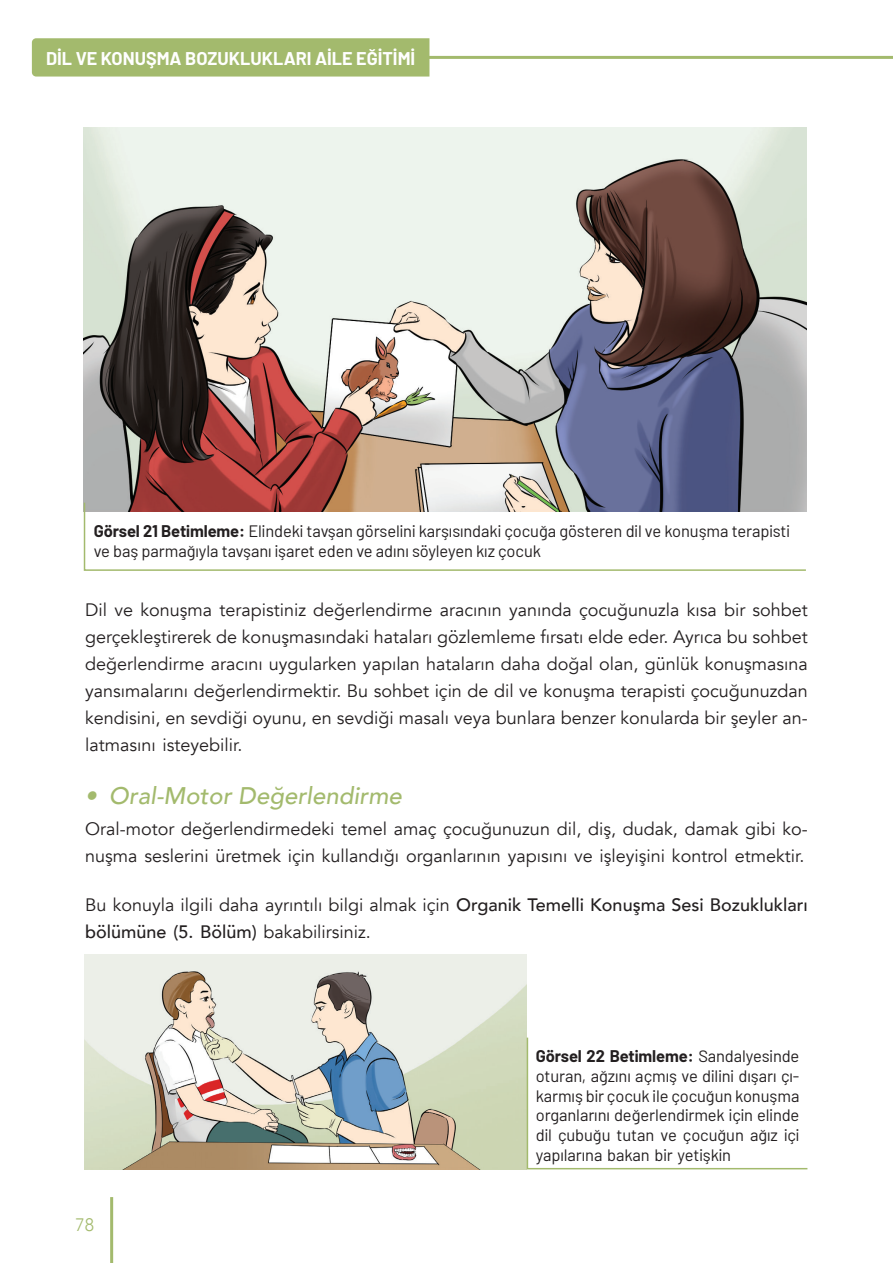
<style>
.page{position:relative;width:893px;height:1263px;background:#fff}
.page>*{position:absolute;margin:0;border:0;box-sizing:border-box;transform-origin:0 0}
.t1{font:italic 500 24px "Avenir";color:#a3ba6d}
.t2{font:18px/27px "Avenir";color:#231f20}
.t3{font:700 18px "Barlow";color:#fff}
.t4{font:300 18px "Avenir";color:#a3ba6d}
.t5{font:16.5px/19.8px "Barlow";letter-spacing:-.005em;color:#231f20}
.s1{font-weight:700}
.s2{font-weight:500}
</style>
<div class="page">
<div style="left:32px;top:38px;width:397px;height:39px;background:#a3ba6d"></div>
<hr style="left:427px;top:56px;width:466px;height:3px;background:#a3ba6d">
<hr style="left:110px;top:1197px;width:3px;height:66px;background:#a3ba6d">
<img style="left:84px;top:128px;width:723px;height:373px">
<svg style="left:83px;top:501px;width:724px;height:70px"></svg>
<img style="left:85px;top:955px;width:442px;height:214px">
<svg style="left:526px;top:1036px;width:282px;height:134px"></svg>
<p class="t3" style="left:46px;top:46px;width:371px">DİL VE KONUŞMA BOZUKLUKLARI AİLE EĞİTİMİ</p>
<p class="t5" style="left:94px;top:520px;width:698px"><span class="s1">Görsel 21 Betimleme:</span> Elindeki tavşan görselini karşısındaki çocuğa gösteren dil ve konuşma terapisti ve baş parmağıyla tavşanı işaret eden ve adını söyleyen kız çocuk</p>
<p class="t2" style="left:85px;top:597px;width:724px;text-align:justify">Dil ve konuşma terapistiniz değerlendirme aracının yanında çocuğunuzla kısa bir sohbet gerçekleştirerek de konuşmasındaki hataları gözlemleme fırsatı elde eder. Ayrıca bu sohbet değerlendirme aracını uygularken yapılan hataların daha doğal olan, günlük konuşmasına yansımalarını değerlendirmektir. Bu sohbet için de dil ve konuşma terapisti çocuğunuzdan kendisini, en sevdiği oyunu, en sevdiği masalı veya bunlara benzer konularda bir şeyler an&shy;latmasını isteyebilir.</p>
<h1 class="t1" style="left:85px;top:781px;width:318px">• Oral-Motor Değerlendirme</h1>
<p class="t2" style="left:85px;top:816px;width:724px">Oral-motor değerlendirmedeki temel amaç çocuğunuzun dil, diş, dudak, damak gibi ko&shy;nuşma seslerini üretmek için kullandığı organlarının yapısını ve işleyişini kontrol etmektir.</p>
<p class="t2" style="left:85px;top:891px;width:724px">Bu konuyla ilgili daha ayrıntılı bilgi almak için <span class="s2">Organik Temelli Konuşma Sesi Bozuklukları bölümüne (5. Bölüm)</span> bakabilirsiniz.</p>
<p class="t4" style="left:76px;top:1214px;width:20px">78</p>
<p class="t5" style="left:536px;top:1045px;width:265px;text-align:justify"><span class="s1">Görsel 22 Betimleme:</span> Sandalyesinde oturan, ağzını açmış ve dilini dışarı çı&shy;karmış bir çocuk ile çocuğun konuşma organlarını değerlendirmek için elinde dil çubuğu tutan ve çocuğun ağız içi yapılarına bakan bir yetişkin</p>
</div>
